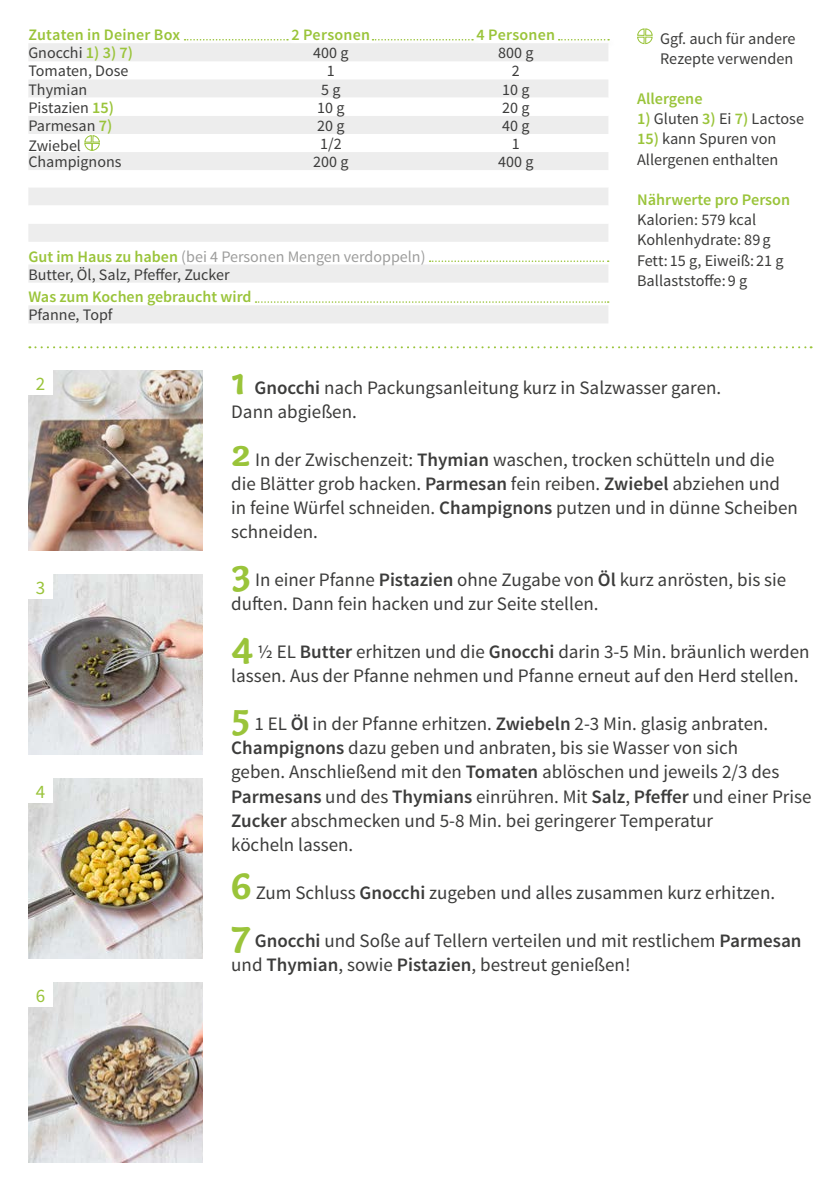
<style>
.page{position:relative;width:840px;height:1191px;background:#fff}
.page>*{position:absolute;margin:0;border:0;box-sizing:border-box;transform-origin:0 0}
.FRONT___BACK_Running{font:19px/24px "Source Sans Pro";color:#3c3c3b}
.t1{font:19px "Source Sans Pro";color:#9ac43a}
.BACK_Text_next_to_ta{font:16.2px/20.2px "Source Sans Pro";color:#3c3c3b}
.BACK_Text_next_to_ta-2{font:600 16.2px "Source Sans Pro";color:#9ac43a}
.BACK_Table_Content_L{font:16px "Source Sans Pro";color:#3c3c3b}
.BACK_Table_Content_C{font:16px "Source Sans Pro";color:#3c3c3b}
.BACK_Table_Content_C-2{font:16px "Source Sans Pro";color:#9d9d9c}
.BACK_Table_Header_CE{font:600 16px "Source Sans Pro";letter-spacing:.015em;color:#9ac43a}
.BACK_Table_Content_L-2{font:600 16px "Source Sans Pro";color:#9ac43a}
.s1{font-weight:600;font-size:16.2px;color:#9ac43a}
.s2{font-weight:600;color:#9ac43a}
.s3{font-family:"Capucine Basic";font-weight:700;font-size:40px;color:#9ac43a}
.s4{font-weight:600}
</style>
<div class="page">
<div style="left:556px;top:38px;width:61px;height:12px;background:#000;opacity:.2"></div>
<svg style="left:558px;top:39px;width:50px;height:1px"></svg>
<div style="left:182px;top:38px;width:114px;height:12px;background:#000;opacity:.2"></div>
<svg style="left:184px;top:39px;width:104px;height:1px"></svg>
<div style="left:370px;top:38px;width:111px;height:12px;background:#000;opacity:.2"></div>
<svg style="left:372px;top:39px;width:101px;height:1px"></svg>
<img style="left:28px;top:982px;width:175px;height:180px">
<img style="left:28px;top:778px;width:175px;height:180px">
<img style="left:28px;top:574px;width:175px;height:180px">
<img style="left:28px;top:370px;width:175px;height:180px">
<svg style="left:29px;top:346px;width:782px;height:2px"></svg>
<div style="left:28px;top:370px;width:24px;height:24px;background:#fff"></div>
<div style="left:28px;top:574px;width:24px;height:24px;background:#fff"></div>
<div style="left:28px;top:778px;width:24px;height:24px;background:#fff"></div>
<div style="left:28px;top:982px;width:24px;height:24px;background:#fff"></div>
<svg style="left:637px;top:28px;width:16px;height:17px"></svg>
<svg style="left:28px;top:43px;width:580px;height:54px;fill:#ededed"></svg>
<svg style="left:28px;top:116px;width:580px;height:126px;fill:#ededed"></svg>
<svg style="left:84px;top:135px;width:16px;height:16px"></svg>
<svg style="left:28px;top:260px;width:580px;height:63px"></svg>
<p class="BACK_Table_Header_CE" style="left:28px;top:25px;width:153px">Zutaten in Deiner Box</p>
<p class="BACK_Table_Header_CE" style="left:291px;top:25px;width:80px">2 Personen</p>
<p class="BACK_Table_Header_CE" style="left:476px;top:25px;width:80px">4 Personen</p>
<p class="BACK_Table_Content_L" style="left:28px;top:43px;width:106px">Gnocchi <span class="s1">1) 3) 7)</span></p>
<p class="BACK_Table_Content_C" style="left:313px;top:43px;width:37px">400 g</p>
<p class="BACK_Table_Content_C" style="left:498px;top:43px;width:37px">800 g</p>
<p class="BACK_Table_Content_L" style="left:28px;top:61px;width:101px">Tomaten, Dose</p>
<p class="BACK_Table_Content_C" style="left:327px;top:61px;width:9px">1</p>
<p class="BACK_Table_Content_C" style="left:511px;top:61px;width:9px">2</p>
<p class="BACK_Table_Content_L" style="left:28px;top:79px;width:60px">Thymian</p>
<p class="BACK_Table_Content_C" style="left:321px;top:79px;width:21px">5 g</p>
<p class="BACK_Table_Content_C" style="left:502px;top:79px;width:29px">10 g</p>
<p class="BACK_Table_Content_L" style="left:28px;top:98px;width:87px">Pistazien <span class="s1">15)</span></p>
<p class="BACK_Table_Content_C" style="left:317px;top:97px;width:29px">10 g</p>
<p class="BACK_Table_Content_C" style="left:502px;top:97px;width:29px">20 g</p>
<p class="BACK_Table_Content_L" style="left:28px;top:116px;width:85px">Parmesan <span class="s1">7)</span></p>
<p class="BACK_Table_Content_C" style="left:317px;top:116px;width:29px">20 g</p>
<p class="BACK_Table_Content_C" style="left:502px;top:116px;width:29px">40 g</p>
<p class="BACK_Table_Content_L" style="left:28px;top:136px;width:54px">Zwiebel</p>
<p class="BACK_Table_Content_C" style="left:320px;top:134px;width:23px">1/2</p>
<p class="BACK_Table_Content_C" style="left:511px;top:134px;width:9px">1</p>
<p class="BACK_Table_Content_L" style="left:28px;top:152px;width:95px">Champignons</p>
<p class="BACK_Table_Content_C" style="left:313px;top:152px;width:37px">200 g</p>
<p class="BACK_Table_Content_C" style="left:498px;top:152px;width:37px">400 g</p>
<p class="BACK_Table_Content_C-2" style="left:28px;top:246px;width:398px"><span class="s2">Gut im Haus zu haben</span> (bei 4 Personen Mengen verdoppeln)</p>
<p class="BACK_Table_Content_C" style="left:28px;top:264px;width:203px">Butter, Öl, Salz, Pfeffer, Zucker</p>
<p class="BACK_Table_Content_L-2" style="left:28px;top:287px;width:224px">Was zum Kochen gebraucht wird</p>
<p class="BACK_Table_Content_L" style="left:28px;top:305px;width:86px">Pfanne, Topf</p>
<p class="BACK_Text_next_to_ta" style="left:659px;top:29px;width:137px">Ggf. auch für andere<br>Rezepte verwenden</p>
<p class="BACK_Text_next_to_ta-2" style="left:636px;top:88px;width:67px">Allergene</p>
<p class="BACK_Text_next_to_ta" style="left:636px;top:109px;width:168px"><span class="s2">1)</span> Gluten <span class="s2">3)</span> Ei <span class="s2">7)</span> Lactose</p>
<p class="BACK_Text_next_to_ta" style="left:636px;top:129px;width:143px"><span class="s2">15)</span> kann Spuren von<br>Allergenen enthalten</p>
<p class="BACK_Text_next_to_ta-2" style="left:636px;top:189px;width:154px">Nährwerte pro Person</p>
<p class="BACK_Text_next_to_ta" style="left:636px;top:210px;width:120px">Kalorien: 579 kcal</p>
<p class="BACK_Text_next_to_ta" style="left:636px;top:230px;width:148px">Kohlenhydrate: 89g<br>Fett: 15 g, Eiweiß: 21 g</p>
<p class="BACK_Text_next_to_ta" style="left:636px;top:271px;width:111px">Ballaststoffe: 9 g</p>
<p class="t1" style="left:36px;top:371px;width:11px">2</p>
<p class="t1" style="left:36px;top:575px;width:11px">3</p>
<p class="t1" style="left:36px;top:779px;width:11px">4</p>
<p class="t1" style="left:36px;top:983px;width:11px">6</p>
<p class="FRONT___BACK_Running" style="left:231px;top:376px;width:491px"><span class="s3">1</span> <span class="s4">Gnocchi</span> nach Packungsanleitung kurz in Salzwasser garen.<br>Dann abgießen.</p>
<p class="FRONT___BACK_Running" style="left:231px;top:448px;width:567px"><span class="s3">2</span> In der Zwischenzeit: <span class="s4">Thymian</span> waschen, trocken schütteln und die die Blätter grob hacken. <span class="s4">Parmesan</span> fein reiben. <span class="s4">Zwiebel</span> abziehen und in feine Würfel schneiden. <span class="s4">Champignons</span> putzen und in dünne Scheiben schneiden.</p>
<p class="FRONT___BACK_Running" style="left:231px;top:568px;width:556px"><span class="s3">3</span> In einer Pfanne <span class="s4">Pistazien</span> ohne Zugabe von <span class="s4">Öl</span> kurz anrösten, bis sie duften. Dann fein hacken und zur Seite stellen.</p>
<p class="FRONT___BACK_Running" style="left:231px;top:640px;width:579px"><span class="s3">4</span> ½ EL <span class="s4">Butter</span> erhitzen und die <span class="s4">Gnocchi</span> darin 3-5 Min. bräunlich werden lassen. Aus der Pfanne nehmen und Pfanne erneut auf den Herd stellen.</p>
<p class="FRONT___BACK_Running" style="left:231px;top:712px;width:581px"><span class="s3">5</span> 1 EL <span class="s4">Öl</span> in der Pfanne erhitzen. <span class="s4">Zwiebeln</span> 2-3 Min. glasig anbraten.<br><span class="s4">Champignons</span> dazu geben und anbraten, bis sie Wasser von sich<br>geben. Anschließend mit den <span class="s4">Tomaten</span> ablöschen und jeweils 2/3 des <span class="s4">Parmesans</span> und des <span class="s4">Thymians</span> einrühren. Mit <span class="s4">Salz</span>, <span class="s4">Pfeffer</span> und einer Prise <span class="s4">Zucker</span> abschmecken und 5-8 Min. bei geringerer Temperatur<br>köcheln lassen.</p>
<p class="FRONT___BACK_Running" style="left:231px;top:880px;width:545px"><span class="s3">6</span> Zum Schluss <span class="s4">Gnocchi</span> zugeben und alles zusammen kurz erhitzen.</p>
<p class="FRONT___BACK_Running" style="left:231px;top:928px;width:571px"><span class="s3">7</span> <span class="s4">Gnocchi</span> und Soße auf Tellern verteilen und mit restlichem <span class="s4">Parmesan </span>und <span class="s4">Thymian</span>, sowie <span class="s4">Pistazien</span>, bestreut genießen!</p>
</div>
